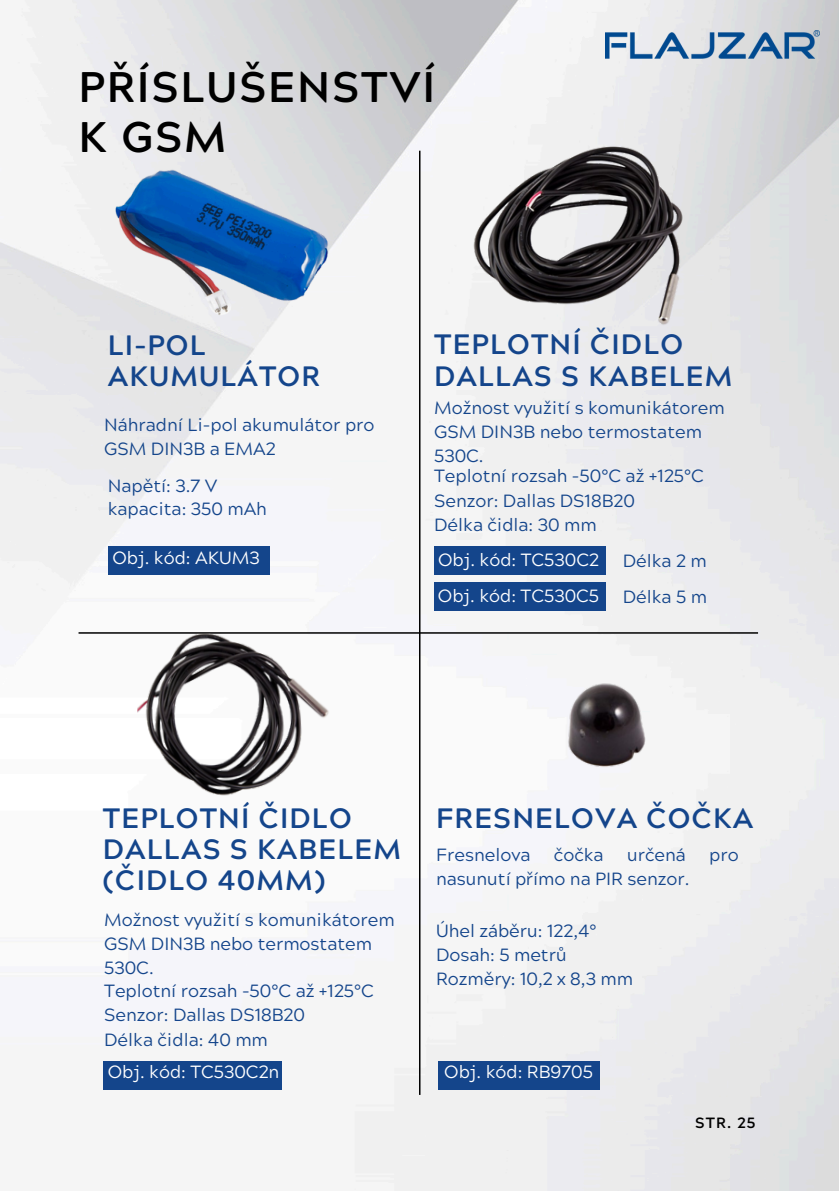
<style>
.page{position:relative;width:839px;height:1191px;background:#fff}
.page>*{position:absolute;margin:0;border:0;box-sizing:border-box;transform-origin:0 0}
.t1{font:700 42.8px/49.6px "Acherus Grotesque";letter-spacing:.04em;color:#000}
.t2{font:700 28px/31px "Acherus Grotesque";letter-spacing:.04em;color:#14458b}
.t3{font:17.6px/24.4px "Acherus Grotesque";color:#14458b}
.t4{font:17.6px "Acherus Grotesque";color:#fff}
.t5{font:700 14.8px "Acherus Grotesque";color:#000}
</style>
<div class="page">
<img style="left:0;top:0;width:838px;height:1191px">
<hr style="left:419px;top:151px;width:1px;height:944px;background:#000">
<hr style="left:79px;top:632px;width:679px;height:2px;background:#000">
<div style="left:108px;top:547px;width:161px;height:28px;background:#14458b"></div>
<div style="left:103px;top:1061px;width:179px;height:29px;background:#14458b"></div>
<div style="left:434px;top:547px;width:171px;height:28px;background:#14458b"></div>
<img style="left:95px;top:143px;width:259px;height:183px">
<img style="left:463px;top:140px;width:234px;height:186px">
<img style="left:134px;top:623px;width:205px;height:184px">
<div style="left:434px;top:583px;width:171px;height:28px;background:#14458b"></div>
<div style="left:438px;top:1061px;width:161px;height:29px;background:#14458b"></div>
<img style="left:558px;top:674px;width:104px;height:102px">
<img style="left:605px;top:31px;width:215px;height:30px">
<h3 class="t1" style="left:79px;top:68px;width:358px">PŘÍSLUŠENSTVÍ<br>K GSM</h3>
<h3 class="t2" style="left:108px;top:333px;width:214px;line-height:31.6px">LI-POL<br>AKUMULÁTOR</h3>
<h3 class="t3" style="left:104px;top:415px;width:272px">Náhradní Li-pol akumulátor pro<br>GSM DIN3B a EMA2</h3>
<h2 class="t3" style="left:108px;top:476px;width:161px;line-height:23.6px">Napětí: 3.7 V kapacita: 350 mAh</h2>
<h3 class="t2" style="left:434px;top:332px;width:300px;line-height:32px">TEPLOTNÍ ČIDLO<br>DALLAS S KABELEM</h3>
<h3 class="t3" style="left:434px;top:398px;width:292px">Možnost využití s komunikátorem<br>GSM DIN3B nebo termostatem<br>530C.</h3>
<h3 class="t3" style="left:434px;top:466px;width:271px">Teplotní rozsah -50°C až +125°C<br>Senzor: Dallas DS18B20<br>Délka čidla: 30 mm</h3>
<p class="t4" style="left:112px;top:551px;width:149px">Obj. kód: AKUM3</p>
<h2 class="t4" style="left:438px;top:553px;width:162px">Obj. kód: TC530C2</h2>
<h3 class="t4" style="left:438px;top:589px;width:163px">Obj. kód: TC530C5</h3>
<p class="t3" style="left:622px;top:551px;width:85px">Délka 2 m</p>
<p class="t3" style="left:622px;top:587px;width:86px">Délka 5 m</p>
<h3 class="t2" style="left:103px;top:806px;width:299px">TEPLOTNÍ ČIDLO<br>DALLAS S KABELEM (ČIDLO 40MM)</h3>
<h3 class="t3" style="left:104px;top:910px;width:292px">Možnost využití s komunikátorem<br>GSM DIN3B nebo termostatem<br>530C.</h3>
<h3 class="t3" style="left:104px;top:981px;width:271px">Teplotní rozsah -50°C až +125°C<br>Senzor: Dallas DS18B20<br>Délka čidla: 40 mm</h3>
<h3 class="t2" style="left:436px;top:807px;width:319px">FRESNELOVA ČOČKA</h3>
<h3 class="t3" style="left:436px;top:845px;width:96px">Fresnelova</h3>
<h3 class="t3" style="left:554px;top:845px;width:51px">čočka</h3>
<h3 class="t3" style="left:627px;top:845px;width:60px">určená</h3>
<h3 class="t3" style="left:709px;top:845px;width:31px">pro</h3>
<h3 class="t3" style="left:436px;top:869px;width:255px">nasunutí přímo na PIR senzor.</h3>
<h3 class="t3" style="left:436px;top:921px;width:198px">Úhel záběru: 122,4°<br>Dosah: 5 metrů<br>Rozměry: 10,2 x 8,3 mm</h3>
<h2 class="t4" style="left:108px;top:1065px;width:173px">Obj. kód: TC530C2n</h2>
<h3 class="t4" style="left:444px;top:1065px;width:150px">Obj. kód: RB9705</h3>
<p class="t5" style="left:695px;top:1116px;width:62px">STR. 25</p>
</div>
